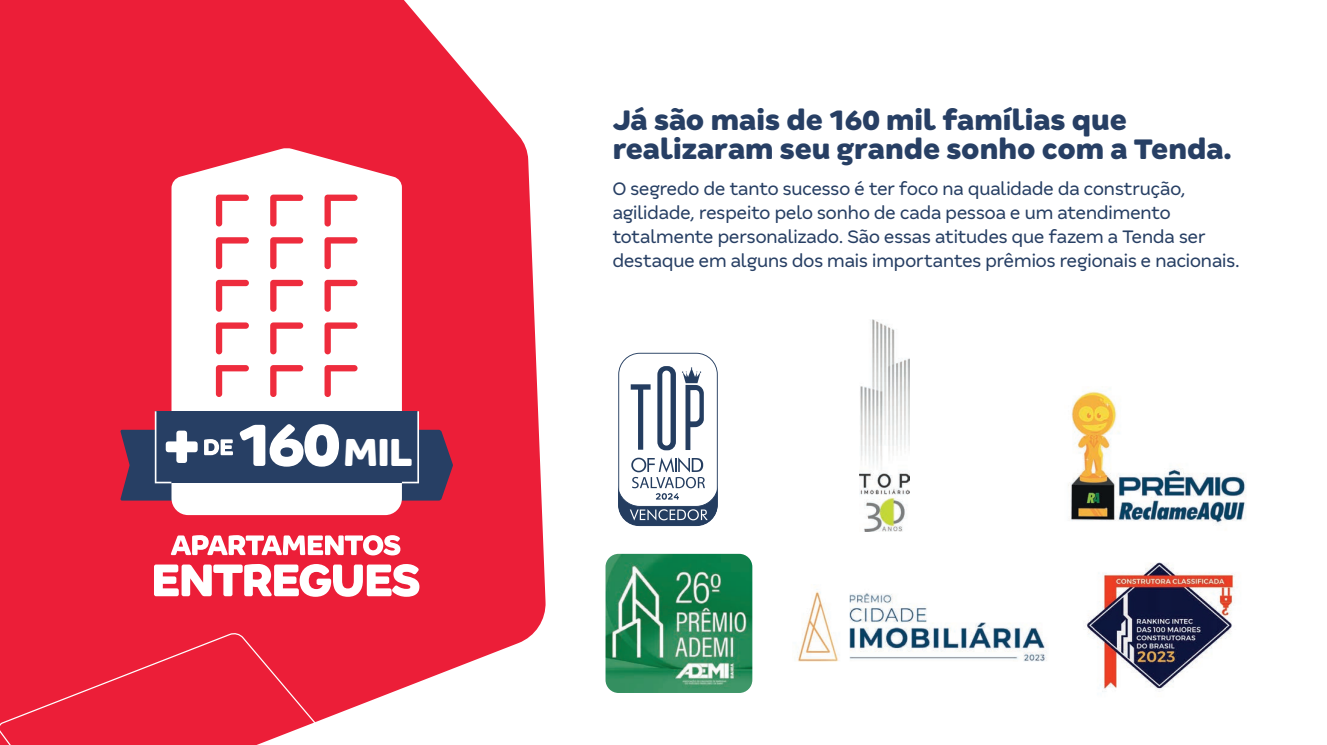
<style>
.page{position:relative;width:1327px;height:745px;background:#fff}
.page>*{position:absolute;margin:0;border:0;box-sizing:border-box;transform-origin:0 0}
.t1{font:900 66.88px "Tenda";color:#fff}
.t2{font:900 31.25px/28.8px "Tenda";letter-spacing:-.02em;color:#273f64}
.t3{font:20px/24px "Tenda";letter-spacing:-.03em;color:#273f64}
.s1{font-size:43.25px}
</style>
<div class="page">
<svg style="left:0;top:0;width:546px;height:717px;fill:#ec1e38"></svg>
<div style="left:0;top:632px;width:330px;height:112px;background:#ec1e38"></div>
<svg style="left:171px;top:148px;width:231px;height:366px"></svg>
<div style="left:156px;top:411px;width:262px;height:71px;background:#273f64"></div>
<svg style="left:369px;top:411px;width:84px;height:89px"></svg>
<svg style="left:216px;top:194px;width:141px;height:203px"></svg>
<svg style="left:171px;top:534px;width:229px;height:21px"></svg>
<svg style="left:154px;top:563px;width:265px;height:33px"></svg>
<svg style="left:120px;top:411px;width:78px;height:89px"></svg>
<svg style="left:204px;top:439px;width:29px;height:16px"></svg>
<svg style="left:618px;top:352px;width:100px;height:173px"></svg>
<img style="left:1086px;top:562px;width:149px;height:130px">
<img style="left:605px;top:553px;width:147px;height:139px">
<img style="left:798px;top:591px;width:249px;height:71px">
<img style="left:860px;top:319px;width:49px;height:212px">
<img style="left:1068px;top:391px;width:178px;height:133px">
<h1 class="t1" style="left:237px;top:404px;width:177px">160 <span class="s1">MIL</span></h1>
<h2 class="t2" style="left:612px;top:104px;width:621px">Já são mais de 160 mil famílias que realizaram seu grande sonho com a Tenda.</h2>
<p class="t3" style="left:612px;top:177px;width:629px">O segredo de tanto sucesso é ter foco na qualidade da construção, agilidade, respeito pelo sonho de cada pessoa e um atendimento totalmente personalizado. São essas atitudes que fazem a Tenda ser destaque em alguns dos mais importantes prêmios regionais e nacionais.</p>
</div>
